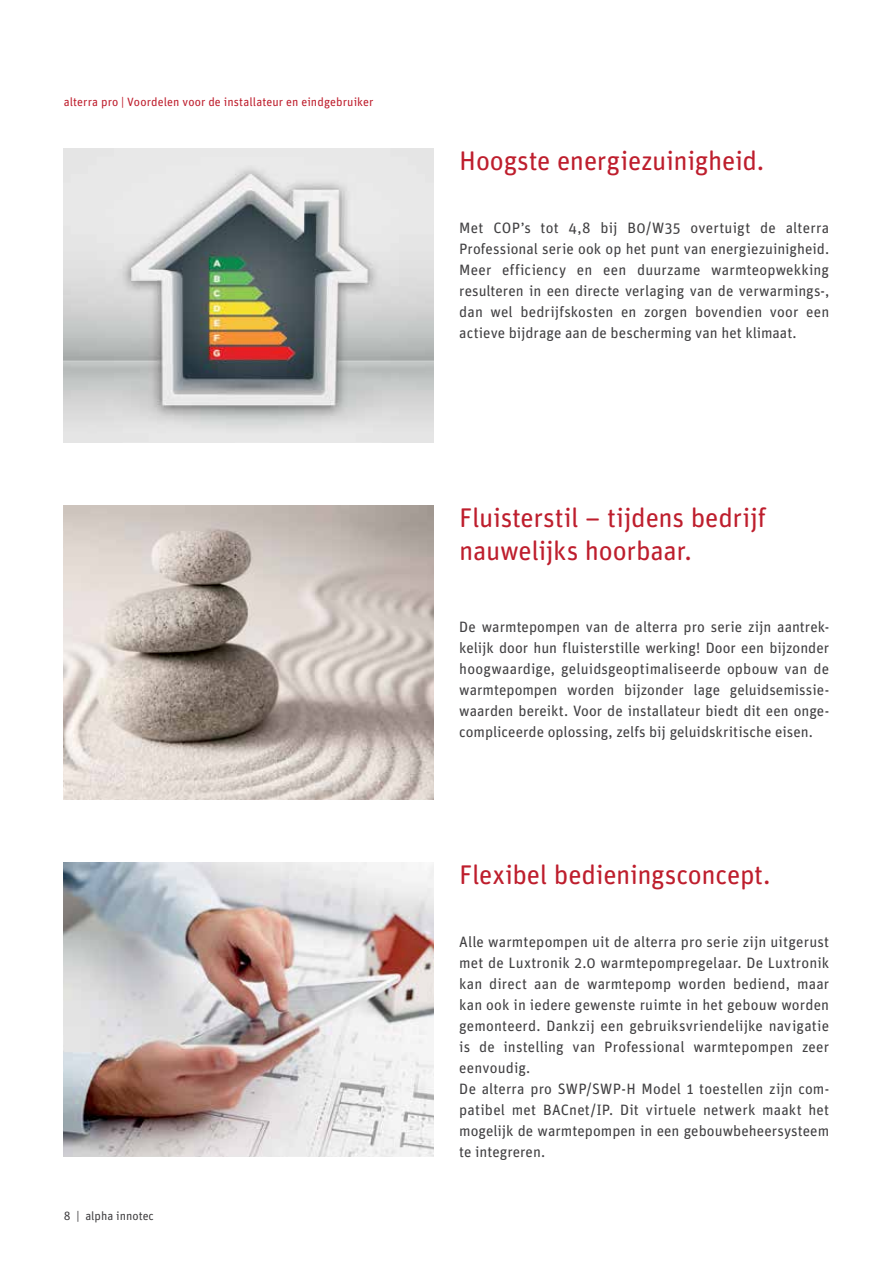
<style>
.page{position:relative;width:893px;height:1263px;background:#fff}
.page>*{position:absolute;margin:0;border:0;box-sizing:border-box;transform-origin:0 0}
.t1{font:27px/32.4px "Unit Rounded Pro";letter-spacing:-.015em;color:#be1e2d}
.t2{font:15px/21px "Unit Pro";letter-spacing:.01em;color:#414042;text-align:justify}
.t3{font:12px "Unit Pro";letter-spacing:.01em;color:#be1e2d}
.t4{font:12px "Unit Pro";color:#414042}
</style>
<div class="page">
<img style="left:64px;top:506px;width:370px;height:294px">
<img style="left:64px;top:149px;width:370px;height:294px">
<img style="left:64px;top:863px;width:370px;height:294px">
<p class="t3" style="left:64px;top:94px;width:311px">alterra pro | Voordelen voor de installateur en eindgebruiker</p>
<p class="t4" style="left:64px;top:1207px;width:92px">8 | alpha innotec</p>
<h1 class="t1" style="left:459px;top:143px;width:307px">Hoogste energiezuinigheid.</h1>
<p class="t2" style="left:459px;top:216px;width:371px">Met COP’s tot 4,8 bij B0/W35 overtuigt de alterra Professional serie ook op het punt van energiezuinigheid.<br>Meer efficiency en een duurzame warmteopwekking resulteren in een directe verlaging van de verwarmings-, dan wel bedrijfskosten en zorgen bovendien voor een actieve bijdrage aan de bescherming van het klimaat.</p>
<h1 class="t1" style="left:459px;top:500px;width:308px">Fluisterstil – tijdens bedrijf nauwelijks hoorbaar.</h1>
<p class="t2" style="left:459px;top:615px;width:371px">De warmtepompen van de alterra pro serie zijn aantrek&shy;kelijk door hun fluisterstille werking! Door een bijzonder hoogwaardige, geluidsgeoptimaliseerde opbouw van de warmtepompen worden bijzonder lage geluidsemissie&shy;waarden bereikt. Voor de installateur biedt dit een onge&shy;compliceerde oplossing, zelfs bij geluidskritische eisen.</p>
<h1 class="t1" style="left:459px;top:857px;width:313px">Flexibel bedieningsconcept.</h1>
<p class="t2" style="left:459px;top:930px;width:371px;text-align:left">Alle warmtepompen uit de alterra pro serie zijn uitgerust met de Luxtronik 2.0 warmtepompregelaar. De Luxtronik kan direct aan de warmtepomp worden bediend, maar kan ook in iedere gewenste ruimte in het gebouw worden gemonteerd. Dankzij een gebruiksvriendelijke navigatie is de instelling van Professional warmtepompen zeer eenvoudig.<br>De alterra pro SWP/SWP-H Model 1 toestellen zijn com&shy;patibel met BACnet/IP. Dit virtuele netwerk maakt het mogelijk de warmtepompen in een gebouwbeheersysteem te integreren.</p>
</div>
